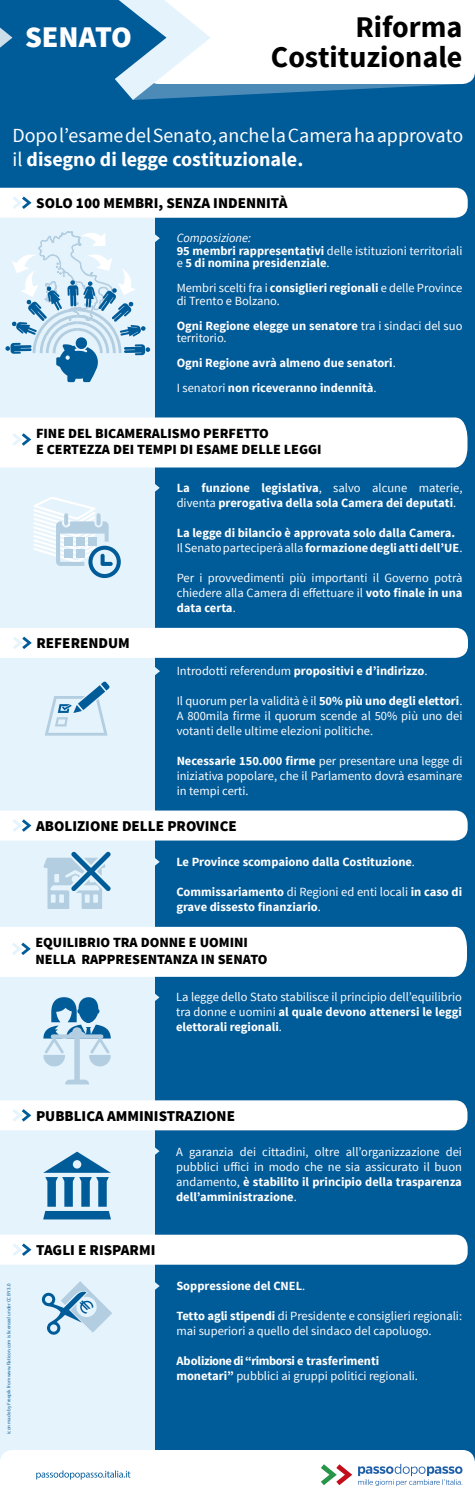
<style>
.page{position:relative;width:475px;height:1500px;background:#fff}
.page>*{position:absolute;margin:0;border:0;box-sizing:border-box;transform-origin:0 0}
.t1{font:700 30px/30px "Source Sans Pro";color:#000;text-align:right}
.t2{font:900 30px "Source Sans Pro";color:#fff}
.t3{font:20px/24px "Source Sans Pro";color:#fff}
.t4{font:900 15px "Source Sans Pro";color:#000}
.t5{font:900 14px/16.8px "Source Sans Pro";color:#000}
.t6{font:12.5px/15px "Source Sans Pro";color:#fff;text-align:justify}
.t7{font:700 12.5px/15px "Source Sans Pro";color:#fff}
.t8{font:5px "Source Sans Pro";color:#005b99}
.s1{font-weight:700}
.s2{font-weight:400;font-style:italic}
.s3{font-weight:400}
</style>
<div class="page">
<div style="left:0;top:0;width:475px;height:1475px;background:#005b99"></div>
<div style="left:0;top:193px;width:154px;height:1282px;background:#e5f3fc"></div>
<svg style="left:154px;top:483px;width:6px;height:10px"></svg>
<div style="left:0;top:628px;width:468px;height:30px;background:#fff"></div>
<div style="left:0;top:811px;width:468px;height:30px;background:#fff"></div>
<svg style="left:154px;top:857px;width:6px;height:10px"></svg>
<svg style="left:154px;top:992px;width:5px;height:10px"></svg>
<div style="left:0;top:1100px;width:468px;height:30px;background:#fff"></div>
<svg style="left:154px;top:1146px;width:6px;height:10px"></svg>
<div style="left:0;top:1235px;width:468px;height:30px;background:#fff"></div>
<svg style="left:154px;top:1281px;width:6px;height:10px"></svg>
<svg style="left:43px;top:1152px;width:68px;height:67px"></svg>
<svg style="left:42px;top:1281px;width:70px;height:54px"></svg>
<div style="left:0;top:927px;width:467px;height:50px;background:#fff"></div>
<svg style="left:0;top:27px;width:12px;height:21px"></svg>
<svg style="left:115px;top:0;width:360px;height:100px;background:#c9dcea"></svg>
<div style="left:0;top:418px;width:468px;height:50px;background:#fff"></div>
<svg style="left:33px;top:497px;width:88px;height:81px"></svg>
<div style="left:88px;top:537px;width:9px;height:9px;background:#b3cee0"></div>
<div style="left:64px;top:537px;width:8px;height:9px;background:#b3cee0"></div>
<div style="left:64px;top:550px;width:8px;height:8px;background:#b3cee0"></div>
<div style="left:76px;top:537px;width:8px;height:9px;background:#b3cee0"></div>
<div style="left:76px;top:550px;width:8px;height:8px;background:#b3cee0"></div>
<svg style="left:45px;top:681px;width:65px;height:55px"></svg>
<svg style="left:44px;top:852px;width:67px;height:57px"></svg>
<svg style="left:43px;top:997px;width:68px;height:87px"></svg>
<svg style="left:154px;top:666px;width:6px;height:10px"></svg>
<svg style="left:0;top:188px;width:468px;height:194px"></svg>
<div style="left:0;top:1450px;width:475px;height:50px;background:#fff;border-radius:12px"></div>
<svg style="left:36px;top:1470px;width:94px;height:10px"></svg>
<svg style="left:358px;top:1464px;width:104px;height:22px"></svg>
<svg style="left:321px;top:1464px;width:31px;height:21px"></svg>
<h1 class="t2" style="left:25px;top:17px;width:108px">SENATO</h1>
<h1 class="t1" style="left:271px;top:13px;width:193px">Riforma<br>Costituzionale</h1>
<h2 class="t3" style="left:12px;top:124px;width:452px">Dopo l’esame del Senato, anche la Camera ha approvato il <span class="s1">disegno di legge costituzionale.</span></h2>
<p class="t4" style="left:36px;top:194px;width:253px">SOLO 100 MEMBRI, SENZA INDENNITÀ</p>
<p class="t7" style="left:177px;top:232px;width:287px;line-height:12.5px"><span class="s2">Composizione:<br></span>95 membri rappresentativi <span class="s3">delle istituzioni territoriali e</span> 5 di nomina presidenziale<span class="s3">.</span></p>
<p class="t6" style="left:177px;top:282px;width:287px;line-height:12.5px">Membri scelti fra i <span class="s1">consiglieri regionali</span> e delle Province di Trento e Bolzano.</p>
<p class="t6" style="left:177px;top:319px;width:287px;line-height:12.5px"><span class="s1">Ogni Regione elegge un senatore</span> tra i sindaci del suo territorio.</p>
<p class="t7" style="left:177px;top:351px;width:221px;line-height:25px">Ogni Regione avrà almeno due senatori<span class="s3">.<br>I senatori</span> non riceveranno indennità<span class="s3">.</span></p>
<p class="t5" style="left:36px;top:425px;width:287px">FINE DEL BICAMERALISMO PERFETTO<br>E CERTEZZA DEI TEMPI DI ESAME DELLE LEGGI</p>
<p class="t4" style="left:36px;top:633px;width:95px">REFERENDUM</p>
<p class="t7" style="left:177px;top:481px;width:287px">La funzione legislativa<span class="s3">, salvo alcune materie, diventa</span> prerogativa della sola Camera dei deputati<span class="s3">.</span></p>
<p class="t7" style="left:177px;top:526px;width:287px">La legge di bilancio è approvata solo dalla Camera.<br><span class="s3">Il Senato parteciperà alla</span>formazione degli atti dell’UE<span class="s3">.</span></p>
<p class="t6" style="left:177px;top:571px;width:287px">Per i provvedimenti più importanti il Governo potrà chiedere alla Camera di effettuare il <span class="s1">voto finale in una data certa</span>.</p>
<p class="t7" style="left:177px;top:664px;width:252px"><span class="s3">Introdotti referendum</span> propositivi e d’indirizzo<span class="s3">.</span></p>
<p class="t6" style="left:177px;top:694px;width:287px">Il quorum per la validità è il <span class="s1">50% più uno degli elettori</span>.<br>A 800mila firme il quorum scende al 50% più uno dei votanti delle ultime elezioni politiche.</p>
<p class="t6" style="left:177px;top:754px;width:287px"><span class="s1">Necessarie 150.000 firme</span> per presentare una legge di iniziativa popolare, che il Parlamento dovrà esaminare in tempi certi.</p>
<p class="t4" style="left:36px;top:816px;width:202px">ABOLIZIONE DELLE PROVINCE</p>
<p class="t7" style="left:176px;top:855px;width:240px">Le Province scompaiono dalla Costituzione<span class="s3">.</span></p>
<p class="t7" style="left:176px;top:885px;width:287px">Commissariamento <span class="s3">di Regioni ed enti locali</span> in caso di grave dissesto finanziario<span class="s3">.</span></p>
<p class="t5" style="left:36px;top:935px;width:234px">EQUILIBRIO TRA DONNE E UOMINI<br>NELLA RAPPRESENTANZA IN SENATO</p>
<p class="t6" style="left:176px;top:990px;width:287px">La legge dello Stato stabilisce il principio dell’equilibrio tra donne e uomini <span class="s1">al quale devono attenersi le leggi elettorali regionali</span>.</p>
<p class="t4" style="left:36px;top:1106px;width:201px">PUBBLICA AMMINISTRAZIONE</p>
<p class="t6" style="left:176px;top:1144px;width:287px">A garanzia dei cittadini, oltre all’organizzazione dei pubblici uffici in modo che ne sia assicurato il buon andamento, <span class="s1">è stabilito il principio della trasparenza dell’amministrazione</span>.</p>
<p class="t8" style="left:6px;top:1434px;width:152px;rotate:-90deg">icon made by Freepik from www.flaticon.com is licensed under CC BY 3.0</p>
<p class="t4" style="left:36px;top:1240px;width:121px">TAGLI E RISPARMI</p>
<p class="t7" style="left:176px;top:1279px;width:131px">Soppressione del CNEL<span class="s3">.</span></p>
<p class="t6" style="left:176px;top:1309px;width:287px"><span class="s1">Tetto agli stipendi</span> di Presidente e consiglieri regionali: mai superiori a quello del sindaco del capoluogo.</p>
<p class="t7" style="left:176px;top:1354px;width:243px">Abolizione di “rimborsi e trasferimenti monetari” <span class="s3">pubblici ai gruppi politici regionali.</span></p>
</div>
